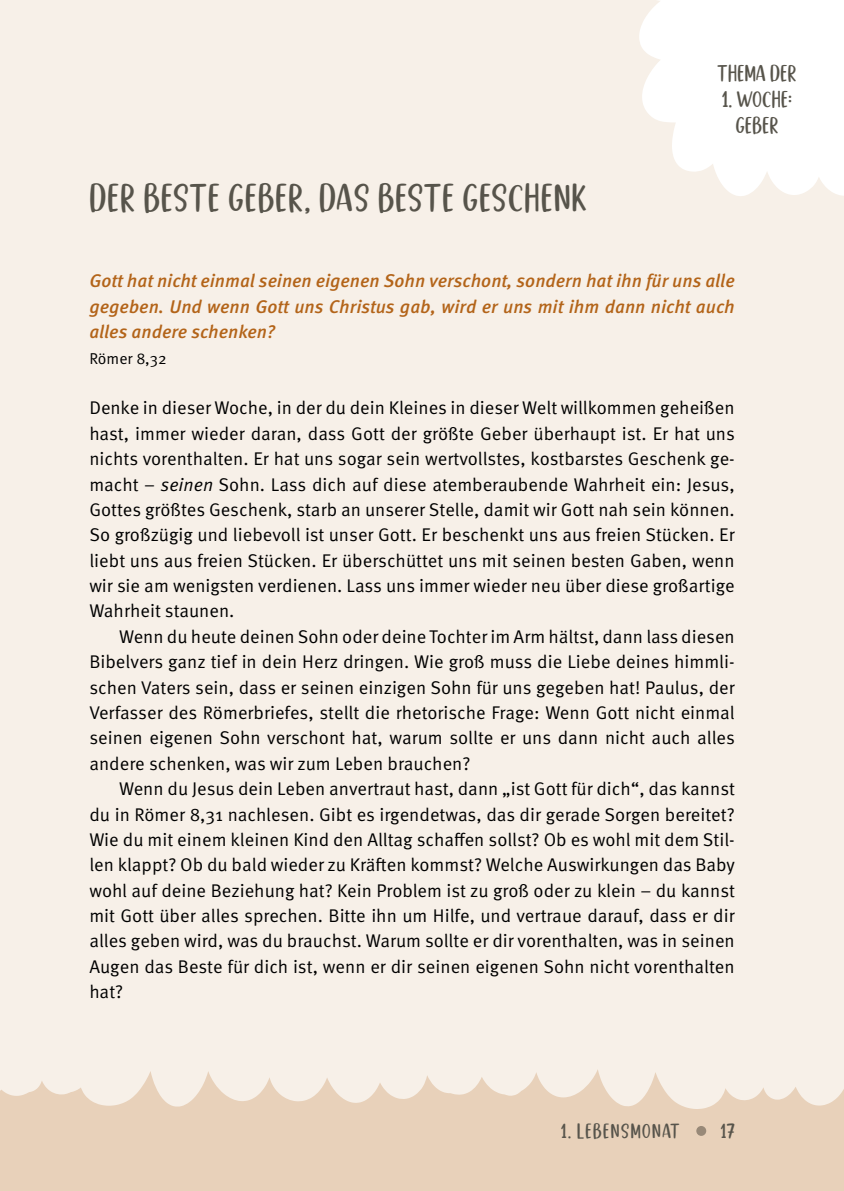
<style>
.page{position:relative;width:844px;height:1191px;background:#fff}
.page>*{position:absolute;margin:0;border:0;box-sizing:border-box;transform-origin:0 0}
.t1{font:29.75px "Good Selection Capitals";letter-spacing:.05em;color:#57544b}
.t2{font:18.38px/25.4px "Meta Pro Norm";color:#000;text-align:justify}
.t3{font:italic 500 18.38px/25.4px "Meta Pro";color:#b36419;text-align:justify}
.t4{font:17.5px/26.2px "Good Selection Capitals";letter-spacing:.03em;color:#57544b;text-align:center}
.t5{font:15.75px "Good Selection Capitals";letter-spacing:.1em;color:#57544b}
.t6{font:15.75px "Meta Pro Norm";color:#000}
.s1{font-family:"Meta Pro Norm Ita"}
</style>
<div class="page">
<div style="left:0;top:0;width:843px;height:1191px;background:#f7f0e8"></div>
<svg style="left:639px;top:0;width:204px;height:196px;fill:#fff"></svg>
<div style="left:0;top:1067px;width:843px;height:124px;background:#e8d1ba"></div>
<svg style="left:0;top:1067px;width:843px;height:42px;fill:#f7f0e8"></svg>
<div style="left:696px;top:1126px;width:10px;height:9px;background:#988978;border-radius:50%"></div>
<h1 class="t1" style="left:89px;top:176px;width:499px">DER BESTE GEBER, DAS BESTE GESCHENK</h1>
<p class="t4" style="left:717px;top:59px;width:80px">THEMA DER</p>
<p class="t4" style="left:722px;top:85px;width:71px">1. WOCHE:<br>GEBER</p>
<p class="t3" style="left:89px;top:267px;width:646px">Gott hat nicht einmal seinen eigenen Sohn verschont, sondern hat ihn für uns alle gegeben. Und wenn Gott uns Christus gab, wird er uns mit ihm dann nicht auch alles andere schenken?</p>
<p class="t6" style="left:89px;top:346px;width:79px">Römer 8,32</p>
<p class="t2" style="left:89px;top:394px;width:647px">Denke in dieser Woche, in der du dein Kleines in dieser Welt willkommen geheißen hast, immer wieder daran, dass Gott der größte Geber überhaupt ist. Er hat uns nichts vorenthalten. Er hat uns sogar sein wertvollstes, kostbarstes Geschenk ge&shy;macht – <span class="s1">seinen</span> Sohn. Lass dich auf diese atemberaubende Wahrheit ein: Jesus, Gottes größtes Geschenk, starb an unserer Stelle, damit wir Gott nah sein können.<br>So großzügig und liebevoll ist unser Gott. Er beschenkt uns aus freien Stücken. Er liebt uns aus freien Stücken. Er überschüttet uns mit seinen besten Gaben, wenn wir sie am wenigsten verdienen. Lass uns immer wieder neu über diese großartige Wahrheit staunen.</p>
<p class="t2" style="left:89px;top:622px;width:647px;text-indent:30px">Wenn du heute deinen Sohn oder deine Tochter im Arm hältst, dann lass diesen Bibelvers ganz tief in dein Herz dringen. Wie groß muss die Liebe deines himmli&shy;schen Vaters sein, dass er seinen einzigen Sohn für uns gegeben hat! Paulus, der Verfasser des Römerbriefes, stellt die rhetorische Frage: Wenn Gott nicht einmal seinen eigenen Sohn verschont hat, warum sollte er uns dann nicht auch alles andere schenken, was wir zum Leben brauchen?</p>
<p class="t2" style="left:89px;top:775px;width:647px;text-indent:30px">Wenn du Jesus dein Leben anvertraut hast, dann „ist Gott für dich“, das kannst du in Römer 8,31 nachlesen. Gibt es irgendetwas, das dir gerade Sorgen bereitet?<br>Wie du mit einem kleinen Kind den Alltag schaffen sollst? Ob es wohl mit dem Stil&shy;len klappt? Ob du bald wieder zu Kräften kommst? Welche Auswirkungen das Baby wohl auf deine Beziehung hat? Kein Problem ist zu groß oder zu klein – du kannst mit Gott über alles sprechen. Bitte ihn um Hilfe, und vertraue darauf, dass er dir alles geben wird, was du brauchst. Warum sollte er dir vorenthalten, was in seinen Augen das Beste für dich ist, wenn er dir seinen eigenen Sohn nicht vorenthalten hat?</p>
<p class="t5" style="left:561px;top:1119px;width:120px">1. LEBENSMONAT</p>
<p class="t5" style="left:720px;top:1119px;width:15px">17</p>
</div>
